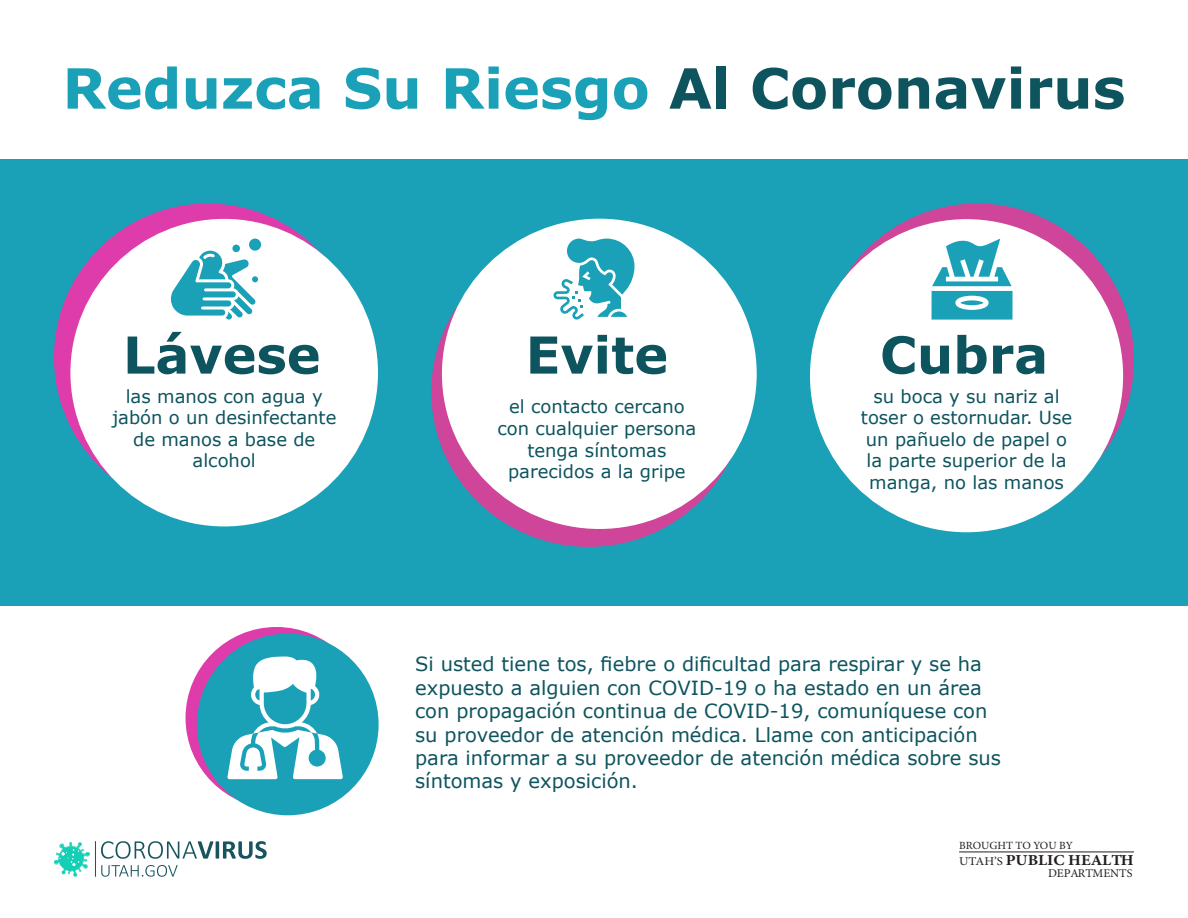
<style>
.page{position:relative;width:1188px;height:918px;background:#fff}
.page>*{position:absolute;margin:0;border:0;box-sizing:border-box;transform-origin:0 0}
.t1{font:700 55.5px "Verdana";color:#1aa1b8}
.t2{font:700 51px "Verdana";color:#0d545e}
.t3{font:19.5px/23.4px "Verdana";color:#0d545e}
.t4{font:18px/21.6px "Verdana";color:#0d545e;text-align:center}
.t5{font:700 15.3px "Minion Pro";color:#231f20;scale:1.08 1}
.t6{font:11.85px "Minion Pro";color:#231f20}
.t7{font:10.95px "Minion Pro";color:#231f20}
.s1{color:#0d545e}
.s2{font-weight:400;font-size:11.85px}
</style>
<div class="page">
<div style="left:0;top:159px;width:1188px;height:446px;background:#1aa1b8"></div>
<div style="left:54px;top:204px;width:308px;height:307px;background:#de3bab;border-radius:50%"></div>
<div style="left:70px;top:219px;width:308px;height:307px;background:#fff;border-radius:50%"></div>
<div style="left:186px;top:627px;width:181px;height:182px;background:#de3bab;border-radius:50%"></div>
<div style="left:197px;top:634px;width:182px;height:181px;background:#1aa1b8;border-radius:50%"></div>
<div style="left:431px;top:237px;width:315px;height:310px;background:#ce4599;border-radius:50%"></div>
<div style="left:442px;top:219px;width:315px;height:310px;background:#fff;border-radius:50%"></div>
<div style="left:821px;top:204px;width:313px;height:313px;background:#ce4599;border-radius:50%"></div>
<div style="left:810px;top:219px;width:313px;height:313px;background:#fff;border-radius:50%"></div>
<svg style="left:54px;top:842px;width:36px;height:35px"></svg>
<svg style="left:101px;top:865px;width:77px;height:12px"></svg>
<svg style="left:101px;top:841px;width:166px;height:18px"></svg>
<hr style="left:95px;top:841px;width:1px;height:36px;background:#17545d">
<div style="left:232px;top:245px;width:8px;height:7px;background:#1aa1b8;border-radius:50%"></div>
<div style="left:249px;top:239px;width:12px;height:12px;background:#1aa1b8;border-radius:50%"></div>
<svg style="left:170px;top:251px;width:88px;height:69px"></svg>
<svg style="left:553px;top:239px;width:81px;height:81px"></svg>
<svg style="left:932px;top:239px;width:80px;height:81px"></svg>
<svg style="left:227px;top:657px;width:116px;height:122px"></svg>
<hr style="left:959px;top:852px;width:175px;height:1px;background:#231f20">
<p class="t1" style="left:62px;top:49px;width:1065px">Reduzca Su Riesgo <span class="s1">Al Coronavirus</span></p>
<p class="t2" style="left:123px;top:319px;width:199px">Lávese</p>
<p class="t2" style="left:526px;top:319px;width:144px">Evite</p>
<p class="t2" style="left:880px;top:319px;width:170px">Cubra</p>
<p class="t4" style="left:112px;top:385px;width:226px">las manos con agua y jabón o un desinfectante de manos a base de alcohol</p>
<p class="t4" style="left:497px;top:396px;width:200px">el contacto cercano con cualquier persona tenga síntomas parecidos a la gripe</p>
<p class="t4" style="left:861px;top:385px;width:213px">su boca y su nariz al toser o estornudar. Use un pañuelo de papel o la parte superior de la manga, no las manos</p>
<p class="t3" style="left:415px;top:652px;width:587px">Si usted tiene tos, fiebre o dificultad para respirar y se ha expuesto a alguien con COVID-19 o ha estado en un área con propagación continua de COVID-19, comuníquese con su proveedor de atención médica. Llame con anticipación para informar a su proveedor de atención médica sobre sus síntomas y exposición.</p>
<p class="t7" style="left:959px;top:838px;width:115px">BROUGHT TO YOU BY</p>
<p class="t6" style="left:1048px;top:865px;width:86px">DEPARTMENTS</p>
<p class="t5" style="left:959px;top:849px;width:163px"><span class="s2">UTAH’S</span> PUBLIC HEALTH</p>
</div>
